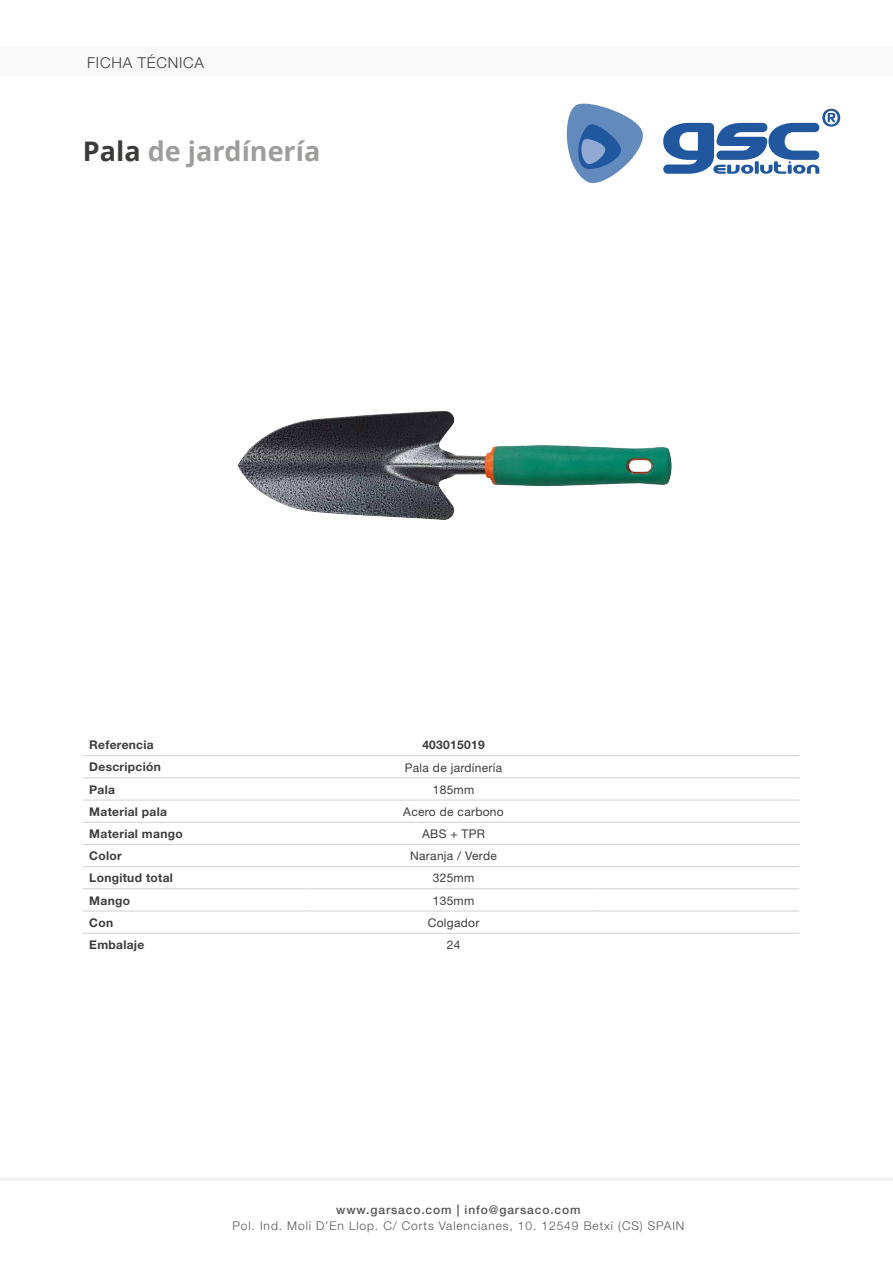
<style>
.page{position:relative;width:893px;height:1263px;background:#fff}
.page>*{position:absolute;margin:0;border:0;box-sizing:border-box;transform-origin:0 0}
.t1{font:700 27px "Open Sans";color:#9d9d9c}
.t2{font:300 15px "Helvetica Neue";letter-spacing:.05em;color:#3c3c3b}
.t3{font:700 12px "Helvetica Neue";letter-spacing:.025em;color:#3c3c3b}
.t4{font:12px "Helvetica Neue";letter-spacing:.025em;color:#3c3c3b}
.t5{font:300 12px "Helvetica Neue";letter-spacing:.075em;color:#565555}
.t6{font:500 12px "Helvetica Neue";letter-spacing:.075em;color:#565555}
.s1{color:#3c3c3b}
</style>
<div class="page">
<svg style="left:663px;top:109px;width:177px;height:65px"></svg>
<svg style="left:566px;top:103px;width:77px;height:81px"></svg>
<hr style="left:0;top:1178px;width:893px;height:3px;background:#f0f0f0">
<div style="left:0;top:47px;width:893px;height:29px;background:#f8f8f8"></div>
<hr style="left:83px;top:777px;width:225px;height:1px;background:#d0d0d0">
<hr style="left:308px;top:777px;width:291px;height:1px;background:#d0d0d0">
<hr style="left:599px;top:777px;width:200px;height:1px;background:#d0d0d0">
<hr style="left:83px;top:800px;width:225px;height:1px;background:#d0d0d0">
<hr style="left:308px;top:800px;width:291px;height:1px;background:#d0d0d0">
<hr style="left:599px;top:800px;width:200px;height:1px;background:#d0d0d0">
<hr style="left:83px;top:822px;width:225px;height:1px;background:#d0d0d0">
<hr style="left:308px;top:822px;width:291px;height:1px;background:#d0d0d0">
<hr style="left:599px;top:822px;width:200px;height:1px;background:#d0d0d0">
<hr style="left:83px;top:844px;width:225px;height:1px;background:#d0d0d0">
<hr style="left:308px;top:844px;width:291px;height:1px;background:#d0d0d0">
<hr style="left:599px;top:844px;width:200px;height:1px;background:#d0d0d0">
<hr style="left:83px;top:866px;width:225px;height:1px;background:#d0d0d0">
<hr style="left:308px;top:866px;width:291px;height:1px;background:#d0d0d0">
<hr style="left:599px;top:866px;width:200px;height:1px;background:#d0d0d0">
<hr style="left:83px;top:888px;width:225px;height:1px;background:#d0d0d0">
<hr style="left:308px;top:888px;width:291px;height:1px;background:#d0d0d0">
<hr style="left:599px;top:888px;width:200px;height:1px;background:#d0d0d0">
<hr style="left:83px;top:911px;width:225px;height:1px;background:#d0d0d0">
<hr style="left:308px;top:911px;width:291px;height:1px;background:#d0d0d0">
<hr style="left:599px;top:911px;width:200px;height:1px;background:#d0d0d0">
<hr style="left:83px;top:933px;width:225px;height:1px;background:#d0d0d0">
<hr style="left:308px;top:933px;width:291px;height:1px;background:#d0d0d0">
<hr style="left:599px;top:933px;width:200px;height:1px;background:#d0d0d0">
<hr style="left:83px;top:755px;width:225px;height:1px;background:#d0d0d0">
<hr style="left:308px;top:755px;width:291px;height:1px;background:#d0d0d0">
<hr style="left:599px;top:755px;width:200px;height:1px;background:#d0d0d0">
<img style="left:237px;top:411px;width:435px;height:109px">
<p class="t2" style="left:87px;top:53px;width:118px">FICHA TÉCNICA</p>
<h1 class="t1" style="left:83px;top:132px;width:239px"><span class="s1">Pala</span> de jardínería</h1>
<p class="t3" style="left:89px;top:738px;width:66px">Referencia</p>
<p class="t3" style="left:422px;top:738px;width:64px">403015019</p>
<p class="t3" style="left:89px;top:760px;width:73px">Descripción</p>
<p class="t4" style="left:405px;top:760px;width:99px">Pala de jardínería</p>
<p class="t3" style="left:89px;top:782px;width:27px">Pala</p>
<p class="t4" style="left:433px;top:782px;width:43px">185mm</p>
<p class="t3" style="left:89px;top:804px;width:79px">Material pala</p>
<p class="t4" style="left:403px;top:804px;width:102px">Acero de carbono</p>
<p class="t3" style="left:89px;top:826px;width:95px">Material mango</p>
<p class="t4" style="left:422px;top:827px;width:64px">ABS + TPR</p>
<p class="t3" style="left:89px;top:848px;width:34px">Color</p>
<p class="t4" style="left:410px;top:849px;width:88px">Naranja / Verde</p>
<p class="t3" style="left:89px;top:871px;width:85px">Longitud total</p>
<p class="t4" style="left:433px;top:871px;width:43px">325mm</p>
<p class="t3" style="left:89px;top:893px;width:42px">Mango</p>
<p class="t4" style="left:433px;top:893px;width:43px">135mm</p>
<p class="t3" style="left:89px;top:915px;width:25px">Con</p>
<p class="t4" style="left:428px;top:915px;width:53px">Colgador</p>
<p class="t3" style="left:89px;top:937px;width:57px">Embalaje</p>
<p class="t4" style="left:447px;top:937px;width:15px">24</p>
<p class="t6" style="left:336px;top:1202px;width:246px">www.garsaco.com | info@garsaco.com</p>
<p class="t5" style="left:232px;top:1219px;width:453px">Pol. Ind. Molí D’En Llop. C/ Corts Valencianes, 10. 12549 Betxí (CS) SPAIN</p>
</div>
